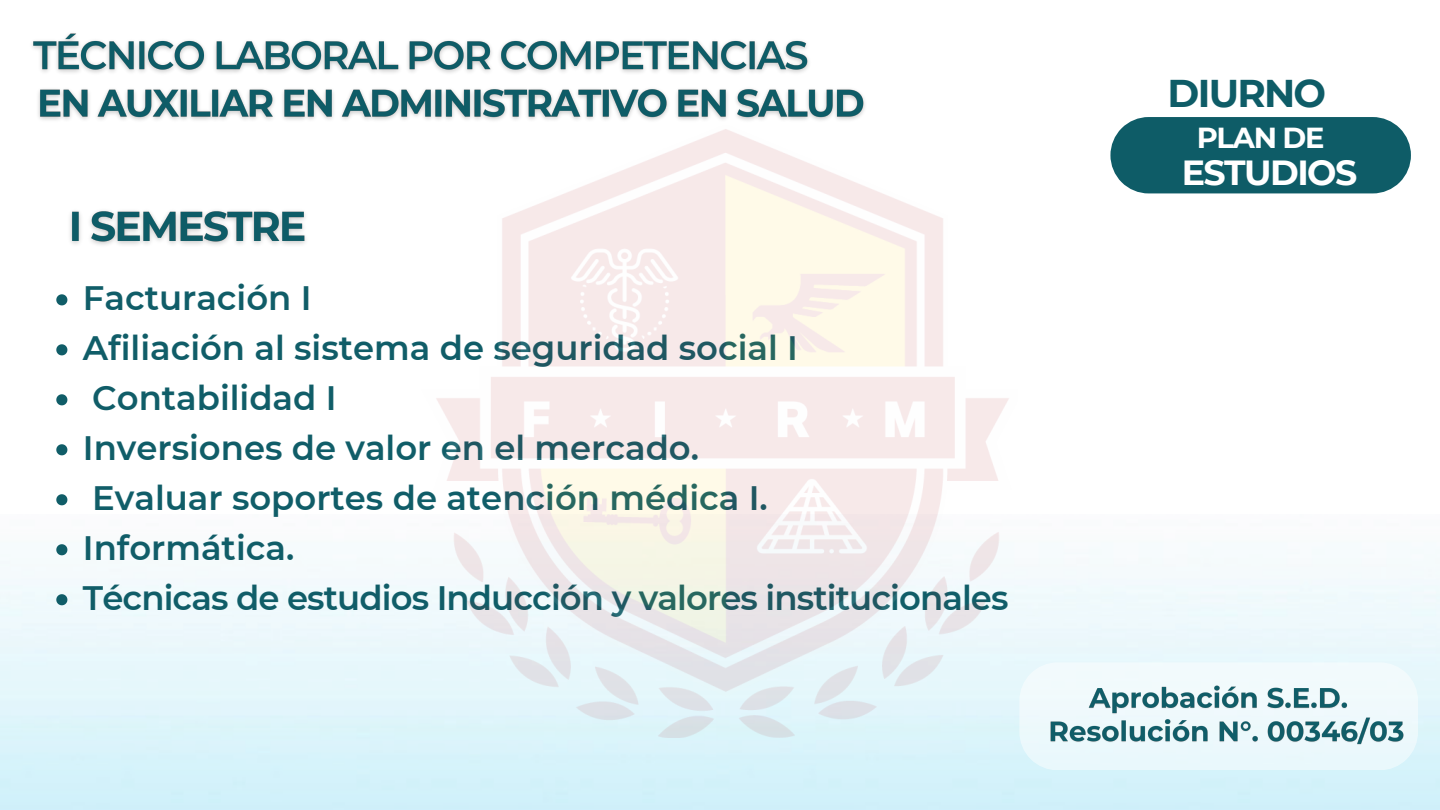
<style>
.page{position:relative;width:1440px;height:810px;background:#fff}
.page>*{position:absolute;margin:0;border:0;box-sizing:border-box;transform-origin:0 0}
.t1{font:700 38.6px "Montserrat";letter-spacing:-.045em;color:#0e5c67}
.t2{font:700 34.8px "Montserrat";letter-spacing:-.045em;color:#fff}
.t3{font:600 33.9px/50px "Montserrat";color:#0e5c67}
.t4{font:700 28.9px "Montserrat";letter-spacing:-.045em;color:#fff}
</style>
<div class="page">
<div style="left:1019px;top:662px;width:399px;height:108px;background:#ebf9fc"></div>
<img style="left:1049px;top:681px;width:357px;height:68px">
<img style="left:70px;top:211px;width:236px;height:34px">
<img style="left:32px;top:33px;width:777px;height:40px">
<img style="left:38px;top:89px;width:827px;height:32px">
<svg style="left:1110px;top:117px;width:301px;height:76px;background:#1b656f"></svg>
<svg style="left:56px;top:294px;width:11px;height:11px"></svg>
<svg style="left:56px;top:344px;width:11px;height:11px"></svg>
<svg style="left:56px;top:394px;width:11px;height:11px"></svg>
<svg style="left:56px;top:444px;width:11px;height:11px"></svg>
<svg style="left:56px;top:494px;width:11px;height:11px"></svg>
<svg style="left:56px;top:544px;width:11px;height:11px"></svg>
<svg style="left:56px;top:594px;width:11px;height:11px"></svg>
<p class="t3" style="left:83px;top:273px;width:927px">Facturación I<br>Afiliación al sistema de seguridad social I<br>Contabilidad I<br>Inversiones de valor en el mercado.<br>Evaluar soportes de atención médica I.<br>Informática.<br>Técnicas de estudios Inducción y valores institucionales</p>
<p class="t1" style="left:1168px;top:70px;width:160px">DIURNO</p>
<p class="t4" style="left:1197px;top:120px;width:129px">PLAN DE</p>
<p class="t2" style="left:1182px;top:151px;width:177px">ESTUDIOS</p>
</div>
